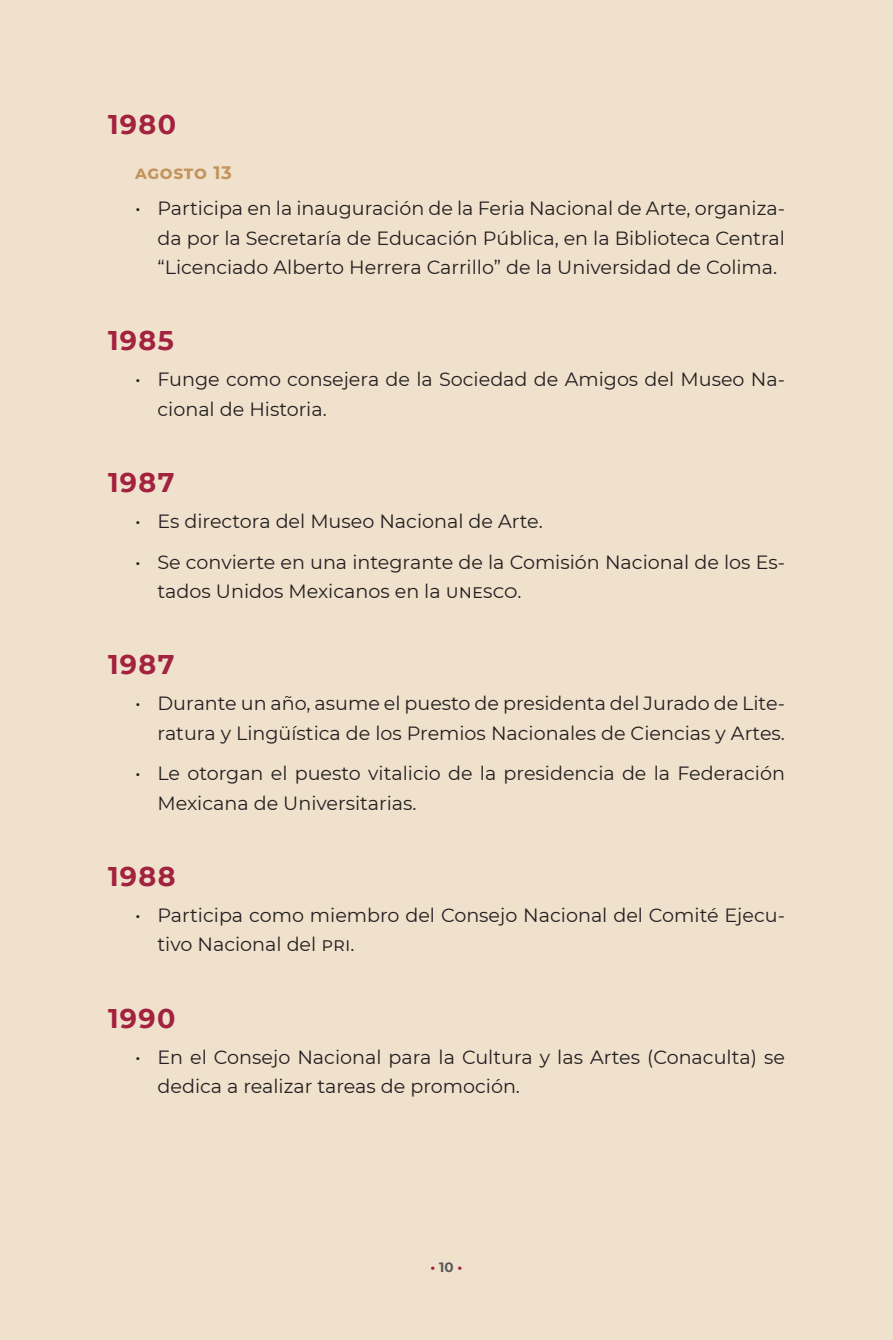
<style>
.page{position:relative;width:893px;height:1340px;background:#fff}
.page>*{position:absolute;margin:0;border:0;box-sizing:border-box;transform-origin:0 0}
.cronologia_año{font:700 27px "Montserrat";letter-spacing:.05em;color:#a22240}
.t1{font:19.12px/29.2px "Montserrat";color:#231f20}
.cronologia_mes{font:700 18px "Montserrat";letter-spacing:.035em;color:#c3945d}
.t2{font:700 13.5px "Montserrat";color:#a22240}
.s1{color:#57585a}
</style>
<div class="page">
<div style="left:0;top:0;width:893px;height:1339px;background:#f0e1cc"></div>
<p class="cronologia_año" style="left:108px;top:105px;width:69px">1980</p>
<p class="cronologia_mes" style="left:135px;top:160px;width:98px">agosto 13</p>
<p class="t1" style="left:158px;top:193px;width:629px;text-align:justify;text-indent:-22px">• Participa en la inauguración de la Feria Nacional de Arte, organiza&shy;da por la Secretaría de Educación Pública, en la Biblioteca Central “Licenciado Alberto Herrera Carrillo” de la Universidad de Colima.</p>
<p class="cronologia_año" style="left:108px;top:321px;width:67px">1985</p>
<p class="t1" style="left:158px;top:364px;width:629px;text-indent:-22px">• Funge como consejera de la Sociedad de Amigos del Museo Na&shy;cional de Historia.</p>
<p class="cronologia_año" style="left:108px;top:463px;width:68px">1987</p>
<p class="t1" style="left:135px;top:506px;width:409px">• Es directora del Museo Nacional de Arte.</p>
<p class="t1" style="left:158px;top:546px;width:629px;text-indent:-22px">• Se convierte en una integrante de la Comisión Nacional de los Es&shy;tados Unidos Mexicanos en la unesco.</p>
<p class="cronologia_año" style="left:108px;top:645px;width:68px">1987</p>
<p class="t1" style="left:135px;top:688px;width:651px;text-align:right">• Durante un año, asume el puesto de presidenta del Jurado de Lite&shy;ratura y Lingüística de los Premios Nacionales de Ciencias y Artes.</p>
<p class="t1" style="left:158px;top:758px;width:629px;text-indent:-22px">• Le otorgan el puesto vitalicio de la presidencia de la Federación<br>Mexicana de Universitarias.</p>
<p class="cronologia_año" style="left:108px;top:857px;width:69px">1988</p>
<p class="t1" style="left:158px;top:900px;width:629px;text-indent:-22px">• Participa como miembro del Consejo Nacional del Comité Ejecu&shy;tivo Nacional del pri.</p>
<p class="cronologia_año" style="left:108px;top:998px;width:69px">1990</p>
<p class="t1" style="left:158px;top:1041px;width:629px;text-indent:-22px">• En el Consejo Nacional para la Cultura y las Artes (Conaculta) se dedica a realizar tareas de promoción.</p>
<p class="t2" style="left:431px;top:1257px;width:33px">•<span class="s1">10</span>•</p>
</div>
